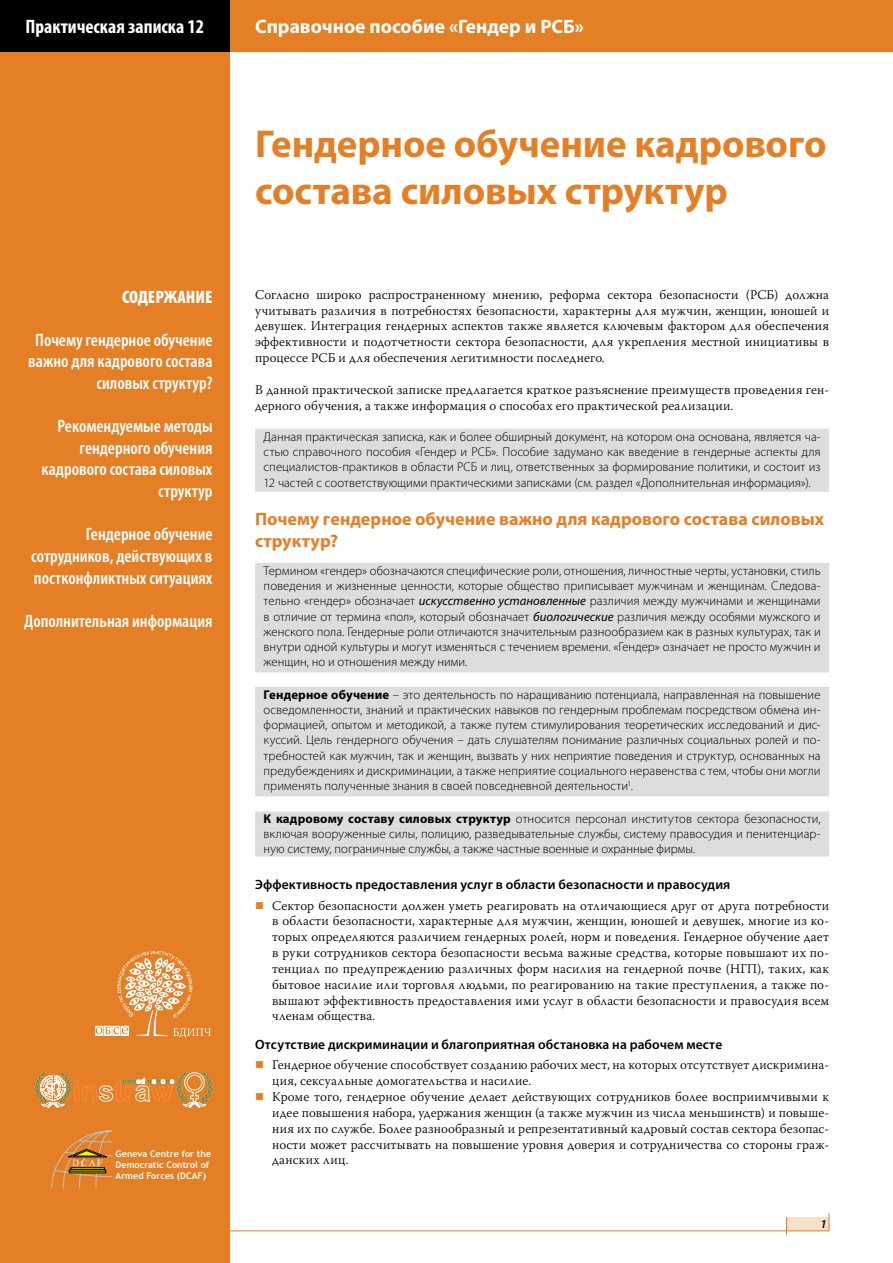
<style>
.page{position:relative;width:893px;height:1263px;background:#fff}
.page>*{position:absolute;margin:0;border:0;box-sizing:border-box;transform-origin:0 0}
.t1{font:700 39px/46.8px "Myriad Pro";letter-spacing:-.005em;color:#e47f26}
.t2{font:700 19.5px "Myriad Pro";color:#fff}
.t3{font:700 condensed 19.5px "Myriad Pro";color:#fff}
.t4{font:600 condensed 18px/21.6px "Myriad Pro";color:#fff;text-align:right}
.t5{font:700 18px/21.6px "Myriad Pro";color:#e47f26}
.t6{font:900 condensed 18px "Myriad Pro";color:#fff}
.t7{font:600 13.5px "Myriad Pro";letter-spacing:.01em;color:#000}
.t8{font:300 13.2px/15.9px "Warnock Pro";letter-spacing:.015em;color:#000;text-align:justify}
.t9{font:300 12.75px/15.3px "Myriad Pro";letter-spacing:.005em;color:#000;text-align:justify}
.t10{font:italic 600 12px "Myriad Pro";color:#000}
.t11{font:700 9.15px/10.9px "Trebuchet MS";color:#fff}
.s1{font-weight:400;font-style:italic}
.s2{font-weight:700}
</style>
<div class="page">
<div style="left:786px;top:1217px;width:43px;height:14px;background:#f7dfc8"></div>
<svg style="left:786px;top:1217px;width:1px;height:18px"></svg>
<svg style="left:829px;top:1213px;width:1px;height:18px"></svg>
<hr style="left:0;top:1230px;width:829px;height:1px;background:#e47f26">
<div style="left:0;top:0;width:230px;height:1263px;background:#e47f26"></div>
<div style="left:225px;top:0;width:668px;height:51px;background:#e47f26"></div>
<div style="left:0;top:0;width:230px;height:51px;background:#000"></div>
<div style="left:255px;top:429px;width:574px;height:63px;background:#dcddde"></div>
<div style="left:255px;top:563px;width:574px;height:109px;background:#dcddde"></div>
<div style="left:255px;top:687px;width:574px;height:109px;background:#dcddde"></div>
<div style="left:255px;top:811px;width:574px;height:45px;background:#dcddde"></div>
<svg style="left:95px;top:951px;width:116px;height:87px"></svg>
<svg style="left:51px;top:1130px;width:61px;height:58px"></svg>
<div style="left:71px;top:1167px;width:34px;height:3px;background:#fff200;border:1px solid #000"></div>
<div style="left:70px;top:1169px;width:35px;height:2px;background:#fff200;border:1px solid #000"></div>
<hr style="left:69px;top:1171px;width:37px;height:2px;background:#fff200">
<svg style="left:35px;top:1072px;width:178px;height:35px"></svg>
<h2 class="t3" style="left:26px;top:14px;width:180px">Практическая записка 12</h2>
<h3 class="t6" style="left:122px;top:285px;width:92px">СОДЕРЖАНИЕ</h3>
<h3 class="t4" style="left:28px;top:329px;width:186px">Почему гендерное обучение важно для кадрового состава силовых структур?</h3>
<h3 class="t4" style="left:42px;top:415px;width:173px">Рекомендуемые методы гендерного обучения кадрового состава силовых структур</h3>
<h3 class="t4" style="left:31px;top:523px;width:183px;text-align:justify;text-indent:55px">Гендерное обучение сотрудников, действующих в постконфликтных ситуациях</h3>
<h3 class="t4" style="left:24px;top:610px;width:190px">Дополнительная информация</h3>
<p class="t11" style="left:116px;top:1148px;width:97px">Geneva Centre for the<br>Democratic Control of<br>Armed Forces (DCAF)</p>
<h2 class="t2" style="left:255px;top:14px;width:330px">Справочное пособие «Гендер и РСБ»</h2>
<h1 class="t1" style="left:255px;top:119px;width:573px">Гендерное обучение кадрового состава силовых структур</h1>
<p class="t8" style="left:255px;top:286px;width:576px">Согласно широко распространенному мнению, реформа сектора безопасности (РСБ) должна учитывать различия в потребностях безопасности, характерны для мужчин, женщин, юношей и девушек. Интеграция гендерных аспектов также является ключевым фактором для обеспечения эффективности и подотчетности сектора безопасности, для укрепления местной инициативы в процессе РСБ и для обеспечения легитимности последнего.</p>
<p class="t8" style="left:255px;top:381px;width:576px">В данной практической записке предлагается краткое разъяснение преимуществ проведения ген&shy;дерного обучения, а также информация о способах его практической реализации.</p>
<p class="t9" style="left:264px;top:429px;width:559px">Данная практическая записка, как и более обширный документ, на котором она основана, является ча&shy;стью справочного пособия «Гендер и РСБ». Пособие задумано как введение в гендерные аспекты для специалистов-практиков в области РСБ и лиц, ответственных за формирование политики, и состоит из 12 частей с соответствующими практическими записками (см. раздел «Дополнительная информация»).</p>
<h3 class="t5" style="left:255px;top:508px;width:570px">Почему гендерное обучение важно для кадрового состава силовых структур?</h3>
<p class="t9" style="left:264px;top:563px;width:559px">Термином «гендер» обозначаются специфические роли, отношения, личностные черты, установки, стиль поведения и жизненные ценности, которые общество приписывает мужчинам и женщинам. Следова&shy;тельно «гендер» обозначает <span class="s1">искусственно установленные</span> различия между мужчинами и женщинами в отличие от термина «пол», который обозначает <span class="s1">биологические</span> различия между особями мужского и женского пола. Гендерные роли отличаются значительным разнообразием как в разных культурах, так и внутри одной культуры и могут изменяться с течением времени. «Гендер» означает не просто мужчин и женщин, но и отношения между ними.</p>
<p class="t9" style="left:264px;top:686px;width:559px"><span class="s2">Гендерное обучение</span> – это деятельность по наращиванию потенциала, направленная на повышение осведомленности, знаний и практических навыков по гендерным проблемам посредством обмена ин&shy;формацией, опытом и методикой, а также путем стимулирования теоретических исследований и дис&shy;куссий. Цель гендерного обучения – дать слушателям понимание различных социальных ролей и по&shy;требностей как мужчин, так и женщин, вызвать у них неприятие поведения и структур, основанных на предубеждениях и дискриминации, а также неприятие социального неравенства с тем, чтобы они могли применять полученные знания в своей повседневной деятельности<sup>1</sup>.</p>
<p class="t9" style="left:264px;top:810px;width:559px"><span class="s2">К кадровому составу силовых структур</span> относится персонал институтов сектора безопасности, включая вооруженные силы, полицию, разведывательные службы, систему правосудия и пенитенциар&shy;ную систему, пограничные службы, а также частные военные и охранные фирмы.</p>
<p class="t7" style="left:255px;top:876px;width:477px">Эффективность предоставления услуг в области безопасности и правосудия</p>
<p class="t8" style="left:272px;top:897px;width:559px">Сектор безопасности должен уметь реагировать на отличающиеся друг от друга потребности в области безопасности, характерные для мужчин, женщин, юношей и девушек, многие из ко&shy;торых определяются различием гендерных ролей, норм и поведения. Гендерное обучение дает в руки сотрудников сектора безопасности весьма важные средства, которые повышают их по&shy;тенциал по предупреждению различных форм насилия на гендерной почве (НГП), таких, как бытовое насилие или торговля людьми, по реагированию на такие преступления, а также по&shy;вышают эффективность предоставления ими услуг в области безопасности и правосудия всем членам общества.</p>
<p class="t7" style="left:255px;top:1036px;width:469px">Отсутствие дискриминации и благоприятная обстановка на рабочем месте</p>
<p class="t8" style="left:272px;top:1057px;width:559px;text-align:left">Гендерное обучение способствует созданию рабочих мест, на которых отсутствует дискримина&shy;ция, сексуальные домогательства и насилие.<br>Кроме того, гендерное обучение делает действующих сотрудников более восприимчивыми к идее повышения набора, удержания женщин (а также мужчин из числа меньшинств) и повыше&shy;ния их по службе. Более разнообразный и репрезентативный кадровый состав сектора безопас&shy;ности может рассчитывать на повышение уровня доверия и сотрудничества со стороны граж&shy;данских лиц.</p>
<p class="t10" style="left:820px;top:1216px;width:8px">1</p>
</div>
